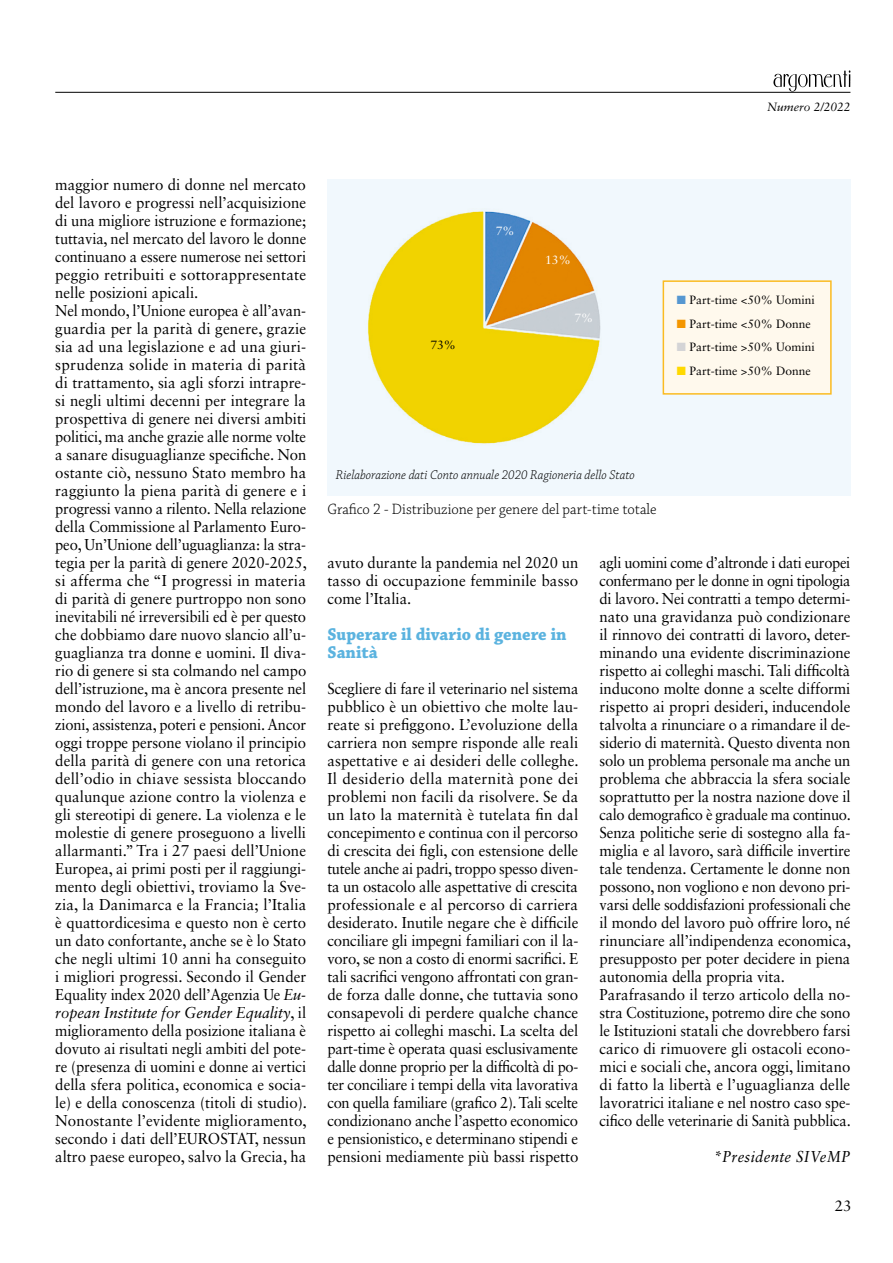
<style>
.page{position:relative;width:893px;height:1263px;background:#fff}
.page>*{position:absolute;margin:0;border:0;box-sizing:border-box;transform-origin:0 0}
._06_TITOLINO_NEL_TES{font:700 18px/18px "Chaparral Pro";color:#5bb3df;scale:.95 1}
._00_TESTO{font:15.75px/18px "Sabon LT Std";letter-spacing:-.005em;color:#000;text-align:justify;scale:.94 1}
._00_TESTO-2{font:15.75px/18px "Sabon LT Std";letter-spacing:-.005em;color:#000;text-align:justify;scale:.93 1}
._00_TESTO-3{font:15.75px/18px "Sabon LT Std";letter-spacing:-.005em;color:#000;text-align:justify;scale:.95 1}
._07_DIDASCALIA{font:300 15.75px "Chaparral Pro";color:#000;scale:.95 1}
._00_TESTO-4{font:italic 15.75px "Sabon LT Std";letter-spacing:.02em;color:#000;scale:.95 1}
.t1{font:15px "Sabon LT Std";color:#000}
._07_DIDASCALIA-2{font:italic 300 13.5px "Chaparral Pro";color:#000;scale:.95 1}
.t2{font:12px "Sabon LT Std";color:#000}
.t3{font:italic 12px "Sabon LT Std";color:#000}
.t4{font:12px "Sabon LT Std";color:#fff}
.s1{font-style:italic}
.s2{color:#5697d1}
.s3{color:#f49600}
.s4{color:#d4d4d6}
.s5{color:#ffd900}
</style>
<div class="page">
<img style="left:774px;top:71px;width:76px;height:21px">
<hr style="left:55px;top:92px;width:795px;height:1px;background:#000">
<div style="left:327px;top:180px;width:523px;height:316px;background:#f1f8fd"></div>
<img style="left:368px;top:211px;width:295px;height:233px">
<div style="left:663px;top:281px;width:168px;height:113px;background:#fff9ed"></div>
<div style="left:663px;top:280px;width:169px;height:115px;border:2px solid #fbbb21"></div>
<p class="t3" style="left:767px;top:100px;width:85px">Numero 2/2022</p>
<p class="_00_TESTO-3" style="left:55px;top:175px;width:266px">maggior numero di donne nel mercato del lavoro e progressi nell’acquisizione di una migliore istruzione e formazione; tuttavia, nel mercato del lavoro le donne continuano a essere numerose nei settori peggio retribuiti e sottorappresentate nelle posizioni apicali.</p>
<p class="_00_TESTO" style="left:55px;top:301px;width:269px">Nel mondo, l’Unione europea è all’avan&shy;guardia per la parità di genere, grazie sia ad una legislazione e ad una giuri&shy;sprudenza solide in materia di parità di trattamento, sia agli sforzi intrapre&shy;si negli ultimi decenni per integrare la prospettiva di genere nei diversi ambiti politici, ma anche grazie alle norme volte a sanare disuguaglianze specifiche. Non ostante ciò, nessuno Stato membro ha raggiunto la piena parità di genere e i progressi vanno a rilento. Nella relazione della Commissione al Parlamento Euro&shy;peo, Un’Unione dell’uguaglianza: la stra&shy;tegia per la parità di genere 2020-2025, si afferma che “I progressi in materia di parità di genere purtroppo non sono inevitabili né irreversibili ed è per questo che dobbiamo dare nuovo slancio all’u&shy;guaglianza tra donne e uomini. Il diva&shy;rio di genere si sta colmando nel campo dell’istruzione, ma è ancora presente nel mondo del lavoro e a livello di retribu&shy;zioni, assistenza, poteri e pensioni. Ancor oggi troppe persone violano il principio della parità di genere con una retorica dell’odio in chiave sessista bloccando qualunque azione contro la violenza e gli stereotipi di genere. La violenza e le molestie di genere proseguono a livelli allarmanti.” Tra i 27 paesi dell’Unione Europea, ai primi posti per il raggiungi&shy;mento degli obiettivi, troviamo la Sve&shy;zia, la Danimarca e la Francia; l’Italia è quattordicesima e questo non è certo un dato confortante, anche se è lo Stato che negli ultimi 10 anni ha conseguito i migliori progressi. Secondo il Gender Equality index 2020 dell’Agenzia Ue <span class="s1">Eu&shy;ropean Institute for Gender Equality</span>, il miglioramento della posizione italiana è dovuto ai risultati negli ambiti del pote&shy;re (presenza di uomini e donne ai vertici della sfera politica, economica e socia&shy;le) e della conoscenza (titoli di studio).<br>Nonostante l’evidente miglioramento, secondo i dati dell’EUROSTAT, nessun altro paese europeo, salvo la Grecia, ha</p>
<p class="t2" style="left:430px;top:338px;width:27px">73%</p>
<p class="t4" style="left:496px;top:224px;width:20px">7%</p>
<p class="t4" style="left:545px;top:253px;width:27px">13%</p>
<p class="t4" style="left:574px;top:311px;width:20px">7%</p>
<p class="t2" style="left:677px;top:292px;width:139px"><span class="s2">■</span> Part-time &lt;50% Uomini</p>
<p class="t2" style="left:677px;top:316px;width:135px"><span class="s3">■</span> Part-time &lt;50% Donne</p>
<p class="t2" style="left:677px;top:340px;width:139px"><span class="s4">■</span> Part-time &gt;50% Uomini</p>
<p class="t2" style="left:677px;top:364px;width:135px"><span class="s5">■</span> Part-time &gt;50% Donne</p>
<p class="_07_DIDASCALIA-2" style="left:336px;top:467px;width:316px">Rielaborazione dati Conto annuale 2020 Ragioneria dello Stato</p>
<p class="_07_DIDASCALIA" style="left:327px;top:501px;width:348px">Grafico 2 - Distribuzione per genere del part-time totale</p>
<p class="_00_TESTO-3" style="left:327px;top:553px;width:266px">avuto durante la pandemia nel 2020 un tasso di occupazione femminile basso come l’Italia.</p>
<p class="_06_TITOLINO_NEL_TES" style="left:327px;top:626px;width:253px">Superare il divario di genere in<br>Sanità</p>
<p class="_00_TESTO" style="left:327px;top:679px;width:269px">Scegliere di fare il veterinario nel sistema pubblico è un obiettivo che molte lau&shy;reate si prefiggono. L’evoluzione della carriera non sempre risponde alle reali aspettative e ai desideri delle colleghe.<br>Il desiderio della maternità pone dei problemi non facili da risolvere. Se da un lato la maternità è tutelata fin dal concepimento e continua con il percorso di crescita dei figli, con estensione delle tutele anche ai padri, troppo spesso diven&shy;ta un ostacolo alle aspettative di crescita professionale e al percorso di carriera desiderato. Inutile negare che è difficile conciliare gli impegni familiari con il la&shy;voro, se non a costo di enormi sacrifici. E tali sacrifici vengono affrontati con gran&shy;de forza dalle donne, che tuttavia sono consapevoli di perdere qualche chance rispetto ai colleghi maschi. La scelta del part-time è operata quasi esclusivamente dalle donne proprio per la difficoltà di po&shy;ter conciliare i tempi della vita lavorativa con quella familiare (grafico 2). Tali scelte condizionano anche l’aspetto economico e pensionistico, e determinano stipendi e pensioni mediamente più bassi rispetto</p>
<p class="_00_TESTO-2" style="left:600px;top:553px;width:272px">agli uomini come d’altronde i dati europei confermano per le donne in ogni tipologia di lavoro. Nei contratti a tempo determi&shy;nato una gravidanza può condizionare il rinnovo dei contratti di lavoro, deter&shy;minando una evidente discriminazione rispetto ai colleghi maschi. Tali difficoltà inducono molte donne a scelte difformi rispetto ai propri desideri, inducendole talvolta a rinunciare o a rimandare il de&shy;siderio di maternità. Questo diventa non solo un problema personale ma anche un problema che abbraccia la sfera sociale soprattutto per la nostra nazione dove il calo demografico è graduale ma continuo.<br>Senza politiche serie di sostegno alla fa&shy;miglia e al lavoro, sarà difficile invertire tale tendenza. Certamente le donne non possono, non vogliono e non devono pri&shy;varsi delle soddisfazioni professionali che il mondo del lavoro può offrire loro, né rinunciare all’indipendenza economica, presupposto per poter decidere in piena autonomia della propria vita.</p>
<p class="_00_TESTO-3" style="left:600px;top:985px;width:266px">Parafrasando il terzo articolo della no&shy;stra Costituzione, potremo dire che sono le Istituzioni statali che dovrebbero farsi carico di rimuovere gli ostacoli econo&shy;mici e sociali che, ancora oggi, limitano di fatto la libertà e l’uguaglianza delle lavoratrici italiane e nel nostro caso spe&shy;cifico delle veterinarie di Sanità pubblica.</p>
<p class="_00_TESTO-4" style="left:713px;top:1148px;width:146px">*Presidente SIVeMP</p>
<p class="t1" style="left:835px;top:1196px;width:18px">23</p>
</div>
